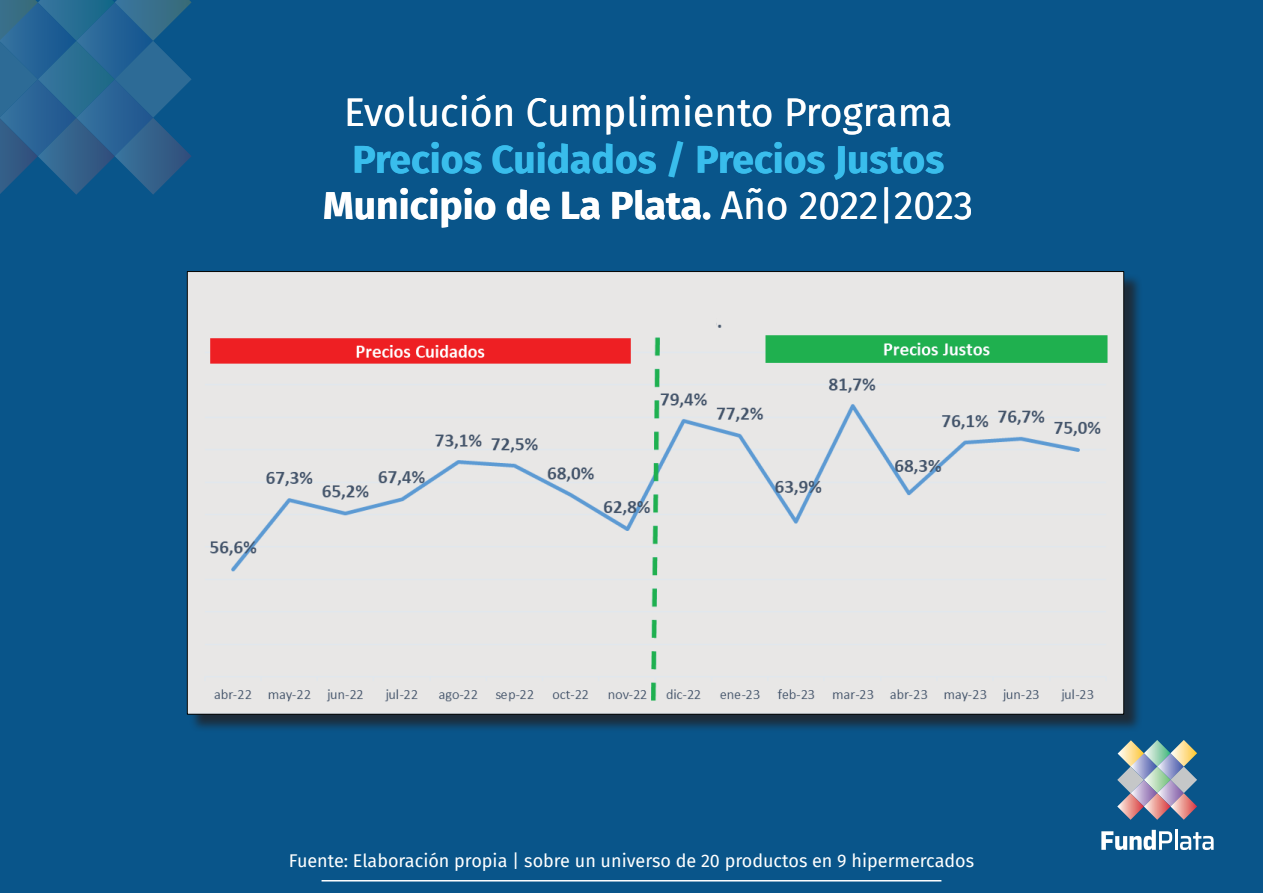
<style>
.page{position:relative;width:1263px;height:893px;background:#09558a}
.page>*{position:absolute;margin:0;border:0;box-sizing:border-box;transform-origin:0 0}
.t1{font:700 39px/46.8px "Fira Sans";color:#39bdec;text-align:center}
.t2{font:39px "Fira Sans";color:#fff}
.t3{font:18px "Fira Sans";color:#fff}
.s1{color:#fff}
.s2{font-weight:400;color:#fff}
</style>
<div class="page">
<svg style="left:0;top:0;width:192px;height:195px"></svg>
<svg style="left:1101px;top:830px;width:71px;height:20px"></svg>
<hr style="left:1175px;top:830px;width:2px;height:20px;background:#fff">
<svg style="left:1180px;top:832px;width:33px;height:18px"></svg>
<img style="left:1117px;top:740px;width:80px;height:80px">
<hr style="left:322px;top:880px;width:619px;height:1px;background:#fff">
<div style="left:189px;top:274px;width:953px;height:459px;background:#231f20;opacity:.75"></div>
<img style="left:189px;top:273px;width:933px;height:440px">
<div style="left:273px;top:274px;width:770px;height:44px;background:#e8e7e6"></div>
<div style="left:465px;top:308px;width:250px;height:19px;background:#e8e7e6"></div>
<h1 class="t2" style="left:344px;top:83px;width:610px">Evolución Cumplimiento Programa</h1>
<h1 class="t1" style="left:323px;top:133px;width:651px">Precios Cuidados / Precios Justos<br><span class="s1">Municipio de La Plata.</span> <span class="s2">Año 2022|2023</span></h1>
<p class="t3" style="left:289px;top:847px;width:687px">Fuente: Elaboración propia | sobre un universo de 20 productos en 9 hipermercados</p>
</div>
